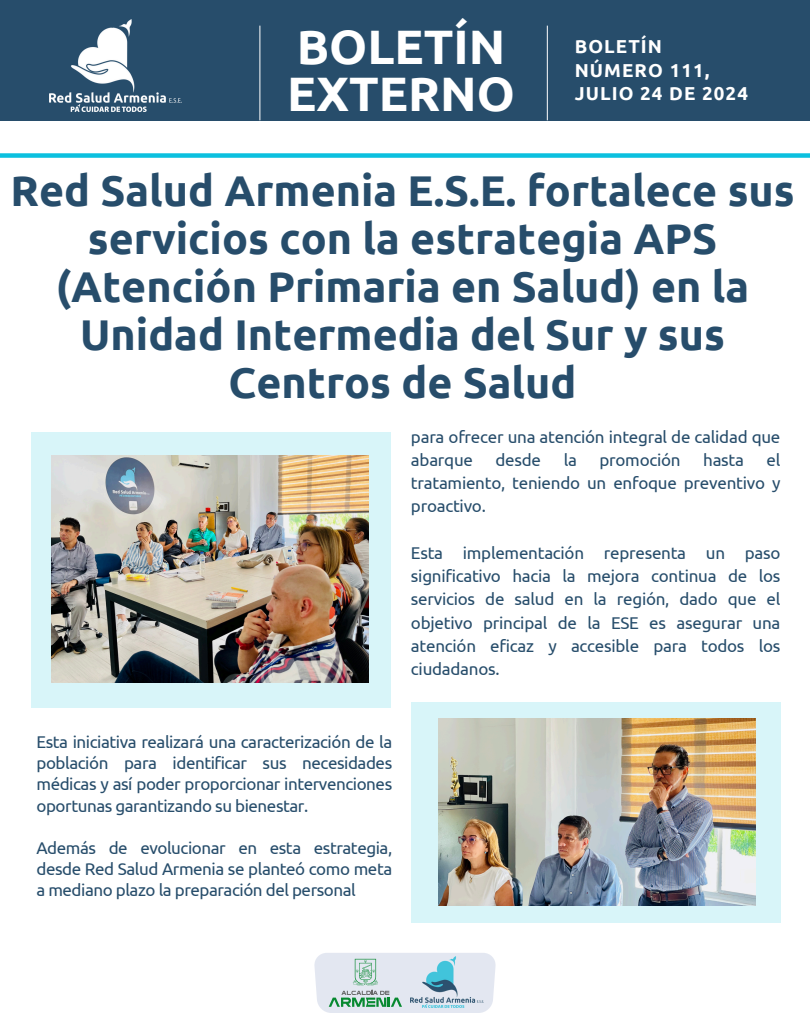
<style>
.page{position:relative;width:810px;height:1013px;background:#fff}
.page>*{position:absolute;margin:0;border:0;box-sizing:border-box;transform-origin:0 0}
.t1{font:700 48.3px/46.5px "Ubuntu";color:#fff}
.t2{font:700 43px/48px "Ubuntu";color:#274d6b;text-align:center}
.t3{font:700 18.7px/23.1px "Ubuntu";letter-spacing:.06em;color:#fff}
.t4{font:17px/23.2px "Ubuntu";letter-spacing:-.015em;color:#274d6b;text-align:justify}
</style>
<div class="page">
<div style="left:0;top:0;width:810px;height:121px;background:#274d6b"></div>
<hr style="left:260px;top:26px;width:1px;height:94px;background:#fff">
<hr style="left:547px;top:26px;width:1px;height:94px;background:#fff">
<div style="left:0;top:153px;width:810px;height:5px;background:#0cc0df"></div>
<img style="left:49px;top:19px;width:132px;height:92px">
<div style="left:31px;top:432px;width:360px;height:275px;background:#d8f5f9"></div>
<div style="left:411px;top:702px;width:369px;height:220px;background:#d8f5f9"></div>
<svg style="left:314px;top:953px;width:182px;height:59px;background:#d1dee0"></svg>
<img style="left:411px;top:956px;width:73px;height:51px">
<img style="left:438px;top:719px;width:318px;height:186px">
<img style="left:52px;top:455px;width:317px;height:227px">
<p class="t1" style="left:287px;top:23px;width:229px">BOLETÍN<br>EXTERNO</p>
<h2 class="t3" style="left:575px;top:35px;width:175px">BOLETÍN<br>NÚMERO 111,<br>JULIO 24 DE 2024</h2>
<p class="t2" style="left:10px;top:166px;width:786px">Red Salud Armenia E.S.E. fortalece sus servicios con la estrategia APS (Atención Primaria en Salud) en la<br>Unidad Intermedia del Sur y sus<br>Centros de Salud</p>
<p class="t4" style="left:411px;top:424px;width:371px">para ofrecer una atención integral de calidad que abarque</p>
<p class="t4" style="left:411px;top:448px;width:371px;text-indent:356px">el tratamiento, teniendo un enfoque preventivo y proactivo.</p>
<p class="t4" style="left:411px;top:541px;width:371px">Esta implementación representa un paso significativo hacia la mejora continua de los servicios de salud en la región, dado que el objetivo principal de la ESE es asegurar una atención eficaz y accesible para todos los ciudadanos.</p>
<p class="t4" style="left:496px;top:448px;width:47px">desde</p>
<p class="t4" style="left:564px;top:448px;width:15px">la</p>
<p class="t4" style="left:599px;top:448px;width:83px">promoción</p>
<p class="t4" style="left:703px;top:448px;width:42px">hasta</p>
<p class="t4" style="left:36px;top:731px;width:357px;line-height:21px">Esta iniciativa realizará una caracterización de la población para identificar sus necesidades médicas y así poder proporcionar intervenciones oportunas garantizando su bienestar.</p>
<p class="t4" style="left:36px;top:836px;width:357px;line-height:21px">Además de evolucionar en esta estrategia, desde Red Salud Armenia se planteó como meta a mediano plazo la preparación del personal</p>
</div>
